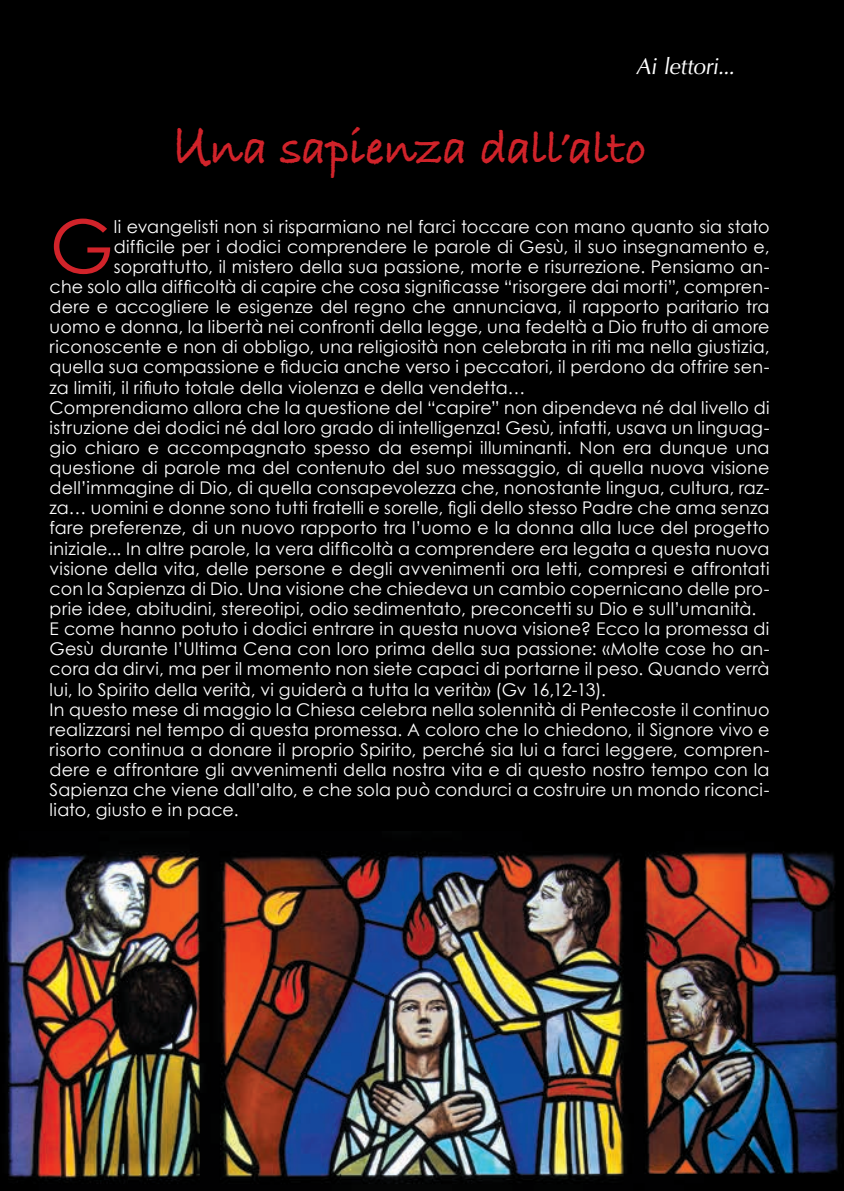
<style>
.page{position:relative;width:844px;height:1191px;background:#fff}
.page>*{position:absolute;margin:0;border:0;box-sizing:border-box;transform-origin:0 0}
.t1{font:73.5px "Century Gothic";color:#d1232a}
.t2{font:700 49px "Bradley Hand ITCTT";letter-spacing:-.01em;color:#d1232a}
.t3{font:22.75px "Optima LT Std";color:#fff}
.t4{font:17.5px "Century Gothic";letter-spacing:.015em;color:#fff}
.s1{font-size:71.05px}
</style>
<div class="page">
<div style="left:0;top:0;width:843px;height:1191px;background:#000"></div>
<img style="left:6px;top:851px;width:833px;height:333px">
<h3 class="t3" style="left:635px;top:54px;width:104px">Ai lettori...</h3>
<h2 class="t2" style="left:173px;top:110px;width:474px"><span class="s1">U</span>na sapienza dall’alto</h2>
<h1 class="t1" style="left:50px;top:201px;width:66px">G</h1>
<p class="t4" style="left:114px;top:215px;width:657px">li evangelisti non si risparmiano nel farci toccare con mano quanto sia stato</p>
<p class="t4" style="left:114px;top:236px;width:657px">difficile per i dodici comprendere le parole di Gesù, il suo insegnamento e,</p>
<p class="t4" style="left:114px;top:256px;width:657px">soprattutto, il mistero della sua passione, morte e risurrezione. Pensiamo an-</p>
<p class="t4" style="left:50px;top:276px;width:721px">che solo alla difficoltà di capire che cosa significasse “risorgere dai morti”, compren-</p>
<p class="t4" style="left:50px;top:296px;width:721px">dere e accogliere le esigenze del regno che annunciava, il rapporto paritario tra</p>
<p class="t4" style="left:50px;top:316px;width:721px">uomo e donna, la libertà nei confronti della legge, una fedeltà a Dio frutto di amore</p>
<p class="t4" style="left:50px;top:336px;width:721px">riconoscente e non di obbligo, una religiosità non celebrata in riti ma nella giustizia,</p>
<p class="t4" style="left:50px;top:356px;width:721px">quella sua compassione e fiducia anche verso i peccatori, il perdono da offrire sen-</p>
<p class="t4" style="left:50px;top:376px;width:477px">za limiti, il rifiuto totale della violenza e della vendetta…</p>
<p class="t4" style="left:50px;top:397px;width:721px">Comprendiamo allora che la questione del “capire” non dipendeva né dal livello di</p>
<p class="t4" style="left:50px;top:417px;width:721px">istruzione dei dodici né dal loro grado di intelligenza! Gesù, infatti, usava un linguag-</p>
<p class="t4" style="left:50px;top:437px;width:721px">gio chiaro e accompagnato spesso da esempi illuminanti. Non era dunque una</p>
<p class="t4" style="left:50px;top:457px;width:721px">questione di parole ma del contenuto del suo messaggio, di quella nuova visione</p>
<p class="t4" style="left:50px;top:477px;width:721px">dell’immagine di Dio, di quella consapevolezza che, nonostante lingua, cultura, raz-</p>
<p class="t4" style="left:50px;top:497px;width:721px">za… uomini e donne sono tutti fratelli e sorelle, figli dello stesso Padre che ama senza</p>
<p class="t4" style="left:50px;top:517px;width:721px">fare preferenze, di un nuovo rapporto tra l’uomo e la donna alla luce del progetto</p>
<p class="t4" style="left:50px;top:537px;width:721px">iniziale... In altre parole, la vera difficoltà a comprendere era legata a questa nuova</p>
<p class="t4" style="left:50px;top:558px;width:721px">visione della vita, delle persone e degli avvenimenti ora letti, compresi e affrontati</p>
<p class="t4" style="left:50px;top:578px;width:721px">con la Sapienza di Dio. Una visione che chiedeva un cambio copernicano delle pro-</p>
<p class="t4" style="left:50px;top:598px;width:708px">prie idee, abitudini, stereotipi, odio sedimentato, preconcetti su Dio e sull’umanità.</p>
<p class="t4" style="left:50px;top:618px;width:721px">E come hanno potuto i dodici entrare in questa nuova visione? Ecco la promessa di</p>
<p class="t4" style="left:50px;top:638px;width:721px">Gesù durante l’Ultima Cena con loro prima della sua passione: «Molte cose ho an-</p>
<p class="t4" style="left:50px;top:658px;width:721px">cora da dirvi, ma per il momento non siete capaci di portarne il peso. Quando verrà</p>
<p class="t4" style="left:50px;top:678px;width:557px">lui, lo Spirito della verità, vi guiderà a tutta la verità» (Gv 16,12-13).</p>
<p class="t4" style="left:50px;top:698px;width:721px">In questo mese di maggio la Chiesa celebra nella solennità di Pentecoste il continuo</p>
<p class="t4" style="left:50px;top:719px;width:721px">realizzarsi nel tempo di questa promessa. A coloro che lo chiedono, il Signore vivo e</p>
<p class="t4" style="left:50px;top:739px;width:721px">risorto continua a donare il proprio Spirito, perché sia lui a farci leggere, compren-</p>
<p class="t4" style="left:50px;top:759px;width:721px">dere e affrontare gli avvenimenti della nostra vita e di questo nostro tempo con la</p>
<p class="t4" style="left:50px;top:779px;width:721px">Sapienza che viene dall’alto, e che sola può condurci a costruire un mondo riconci-</p>
<p class="t4" style="left:50px;top:799px;width:190px">liato, giusto e in pace.</p>
</div>
